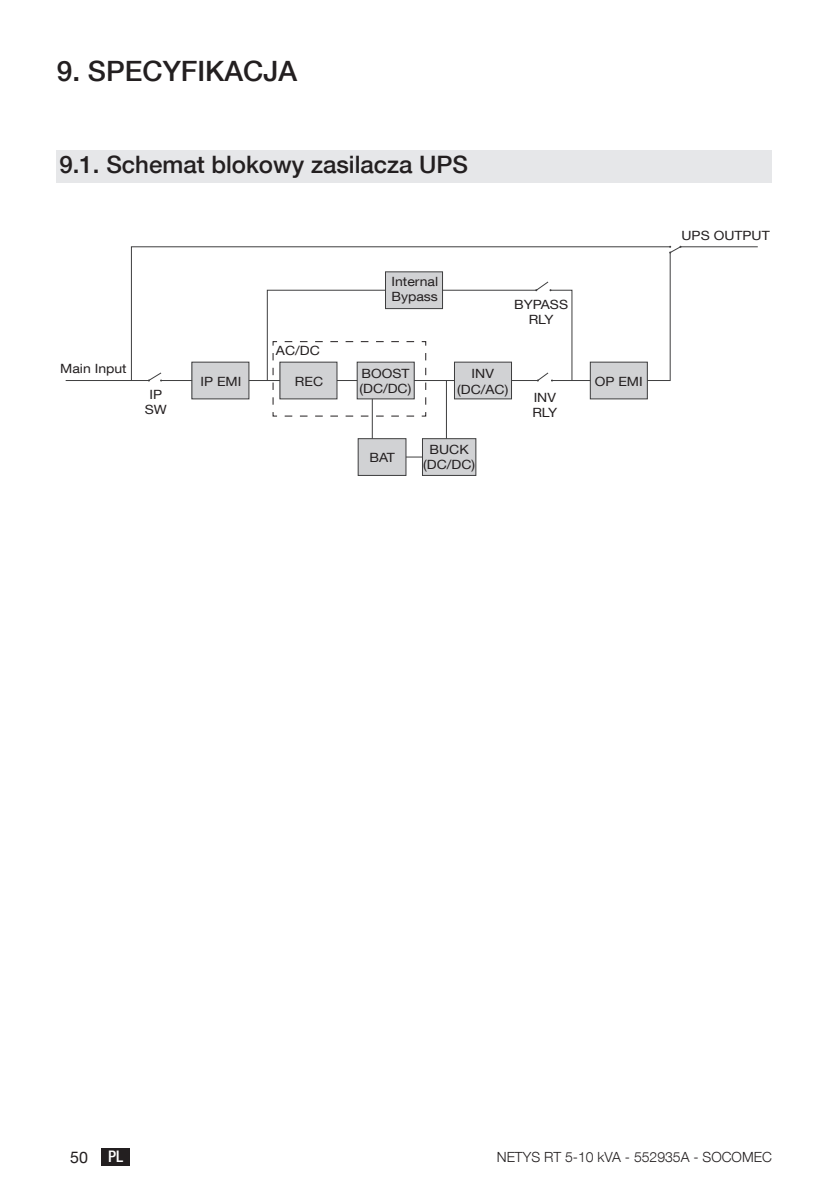
<style>
.page{position:relative;width:840px;height:1191px;background:#fff}
.page>*{position:absolute;margin:0;border:0;box-sizing:border-box;transform-origin:0 0}
.t1{font:500 28px "Helvetica Neue LT Com";color:#231f20}
.t2{font:500 24px "Helvetica Neue LT Com";color:#231f20}
.t3{font:16px "Helvetica Neue LT Com";color:#231f20}
.t4{font:500 condensed 16px "Helvetica Neue LT Com";color:#fff}
.t5{font:300 14px "Helvetica Neue LT Com";color:#231f20}
.t6{font:12.8px/15.2px "Helvetica Neue LT Com";color:#231f20;text-align:center;scale:1.1 1}
</style>
<div class="page">
<div style="left:101px;top:1148px;width:29px;height:17px;background:#231f20"></div>
<div style="left:57px;top:150px;width:714px;height:33px;background:#e6e7e9"></div>
<div style="left:192px;top:362px;width:57px;height:37px;background:#d1d2d4"></div>
<div style="left:191px;top:362px;width:58px;height:37px;border:1px solid #3e3e3f"></div>
<div style="left:358px;top:439px;width:48px;height:36px;background:#d1d2d4"></div>
<div style="left:357px;top:438px;width:49px;height:38px;border:1px solid #3e3e3f"></div>
<div style="left:422px;top:439px;width:53px;height:36px;background:#d1d2d4"></div>
<div style="left:422px;top:438px;width:54px;height:38px;border:1px solid #3e3e3f"></div>
<div style="left:454px;top:362px;width:57px;height:37px;background:#d1d2d4"></div>
<div style="left:454px;top:362px;width:57px;height:37px;border:1px solid #3e3e3f"></div>
<div style="left:590px;top:362px;width:57px;height:37px;background:#d1d2d4"></div>
<div style="left:589px;top:362px;width:58px;height:37px;border:1px solid #3e3e3f"></div>
<hr style="left:371px;top:399px;width:1px;height:40px;background:#3e3e3f">
<svg style="left:406px;top:456px;width:16px;height:1px"></svg>
<hr style="left:446px;top:380px;width:1px;height:59px;background:#3e3e3f">
<svg style="left:130px;top:246px;width:516px;height:135px"></svg>
<svg style="left:441px;top:281px;width:131px;height:100px"></svg>
<svg style="left:65px;top:372px;width:97px;height:9px"></svg>
<svg style="left:646px;top:246px;width:112px;height:135px"></svg>
<svg style="left:266px;top:289px;width:160px;height:128px"></svg>
<h1 class="t1" style="left:57px;top:54px;width:242px">9. SPECYFIKACJA</h1>
<h2 class="t2" style="left:60px;top:150px;width:410px">9.1. Schemat blokowy zasilacza UPS</h2>
<p class="t6" style="left:60px;top:360px;width:62px">Main Input</p>
<p class="t6" style="left:145px;top:386px;width:22px">IP<br>SW</p>
<p class="t6" style="left:200px;top:373px;width:39px">IP EMI</p>
<p class="t6" style="left:276px;top:343px;width:41px">AC/DC</p>
<p class="t6" style="left:391px;top:273px;width:44px;text-align:left">Internal<br>Bypass</p>
<p class="t6" style="left:514px;top:296px;width:51px">BYPASS<br>RLY</p>
<p class="t6" style="left:295px;top:373px;width:27px">REC</p>
<p class="t6" style="left:359px;top:365px;width:49px;text-align:left">BOOST (DC/DC)</p>
<p class="t6" style="left:457px;top:366px;width:48px">INV (DC/AC)</p>
<p class="t6" style="left:369px;top:450px;width:25px">BAT</p>
<p class="t6" style="left:423px;top:441px;width:49px">BUCK (DC/DC)</p>
<p class="t6" style="left:532px;top:390px;width:24px;text-align:left">INV<br>RLY</p>
<p class="t6" style="left:594px;top:373px;width:45px">OP EMI</p>
<p class="t6" style="left:681px;top:227px;width:82px">UPS OUTPUT</p>
<p class="t3" style="left:70px;top:1147px;width:19px">50</p>
<p class="t4" style="left:108px;top:1147px;width:17px">PL</p>
<p class="t5" style="left:496px;top:1148px;width:276px">NETYS RT 5-10 kVA - 552935A - SOCOMEC</p>
</div>
